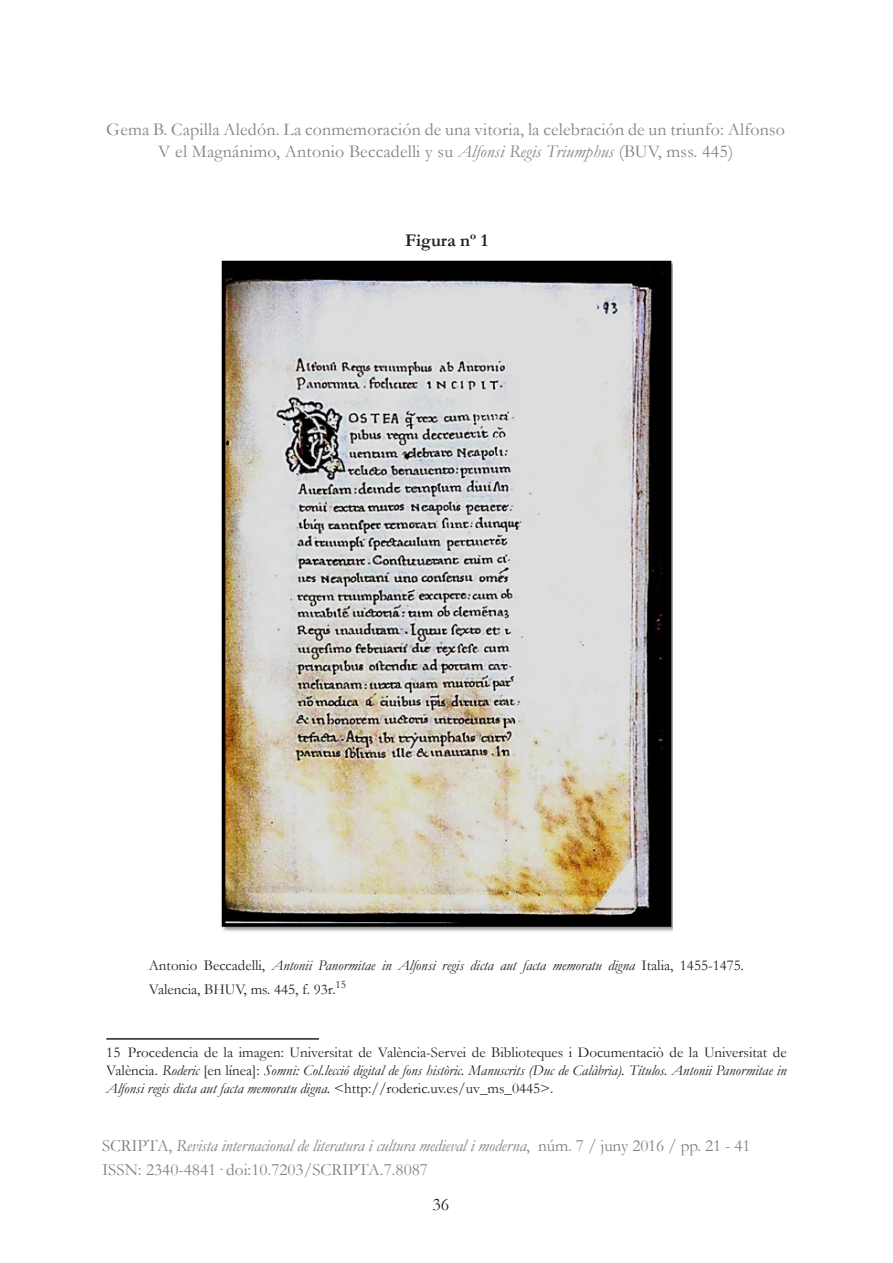
<style>
.page{position:relative;width:893px;height:1263px;background:#fff}
.page>*{position:absolute;margin:0;border:0;box-sizing:border-box;transform-origin:0 0}
.t1{font:18px/22.5px "Garamond";letter-spacing:.01em;color:#808285;text-align:center}
.t2{font:700 18px "Garamond";color:#231f20}
.t3{font:18px "Garamond";color:#231f20}
.t4{font:17.25px/23.2px "Garamond";color:#808285}
.Texto_nota_pie{font:15px/18px "Garamond";color:#231f20;text-align:justify}
.peus_d_il_lustració{font:15px/24px "Garamond";color:#231f20}
.s1{font-style:italic}
</style>
<div class="page">
<hr style="left:106px;top:1038px;width:213px;height:2px;background:#231f20">
<img style="left:219px;top:260px;width:453px;height:672px">
<p class="t1" style="left:106px;top:118px;width:680px">Gema B. Capilla Aledón. La conmemoración de una vitoria, la celebración de un triunfo: Alfonso<br>V el Magnánimo, Antonio Beccadelli y su <span class="s1">Alfonsi Regis Triumphus</span> (BUV, mss. 445)</p>
<p class="t2" style="left:405px;top:230px;width:84px">Figura nº 1</p>
<p class="peus_d_il_lustració" style="left:149px;top:953px;width:597px">Antonio Beccadelli, <span class="s1">Antonii Panormitae in Alfonsi regis dicta aut facta memoratu digna</span> Italia, 1455-1475<span class="s1">.<br></span>Valencia, BHUV, ms. 445, f. 93r.<sup>15</sup></p>
<p class="Texto_nota_pie" style="left:106px;top:1043px;width:682px">15 Procedencia de la imagen: Universitat de València-Servei de Biblioteques i Documentaciò de la Universitat de València. <span class="s1">Roderic</span> [en línea]: <span class="s1">Somni: Col.lecció digital de fons històric. Manuscrits (Duc de Calàbria). Títulos. Antonii Panormitae in Alfonsi regis dicta aut facta memoratu digna.</span> &lt;http://roderic.uv.es/uv_ms_0445&gt;.</p>
<p class="t4" style="left:102px;top:1134px;width:650px">SCRIPTA, <span class="s1">Revista internacional de literatura i cultura medieval i moderna</span>, núm. 7 / juny 2016 / pp. 21 - 41<br>ISSN: 2340-4841· doi:10.7203/SCRIPTA.7.8087</p>
<p class="t3" style="left:432px;top:1193px;width:18px">36</p>
</div>
